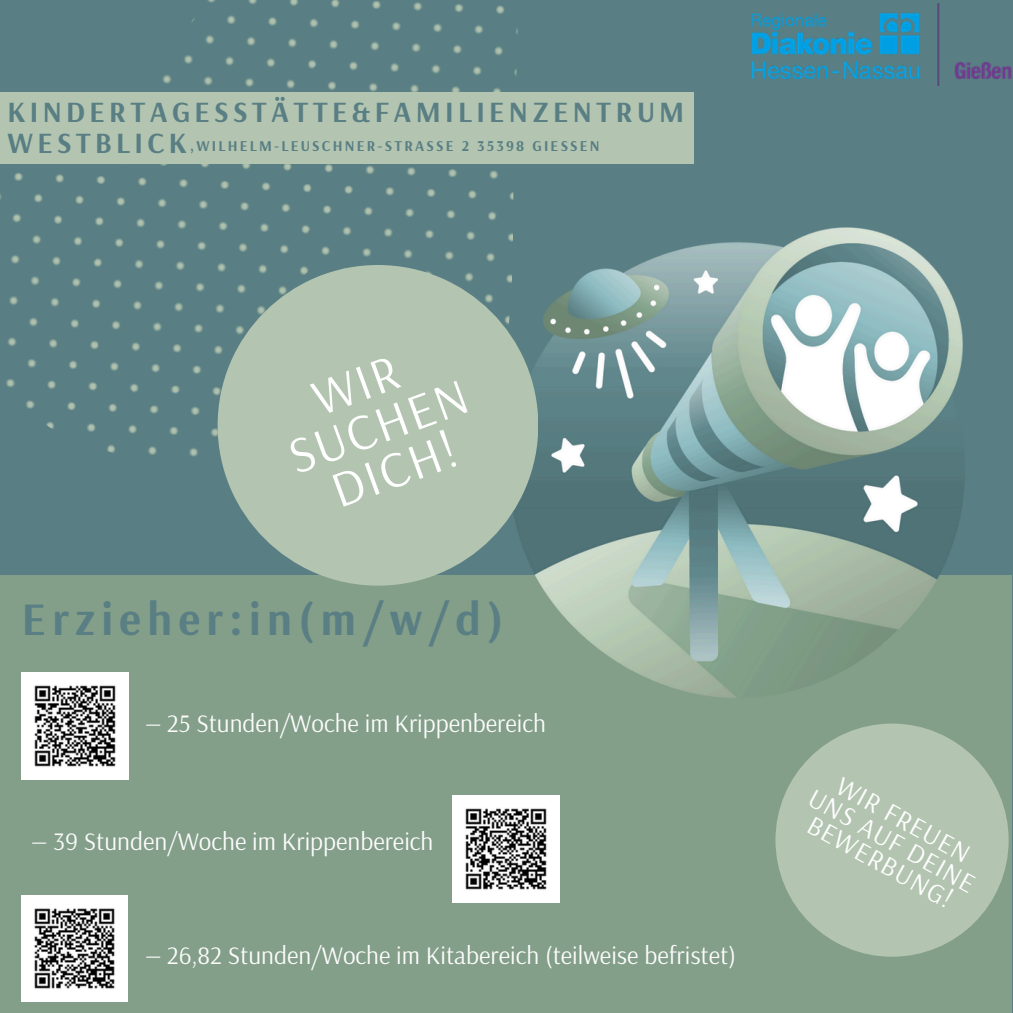
<style>
.page{position:relative;width:1013px;height:1013px;background:#fff}
.page>*{position:absolute;margin:0;border:0;box-sizing:border-box;transform-origin:0 0}
.t1{font:51px/46.5px "Arsenal";color:#fff;text-align:center}
.t2{font:700 46.25px "Arsenal";letter-spacing:.135em;color:#597e83}
.t3{font:700 29.25px "Arsenal";letter-spacing:.145em;color:#597e83}
.t4{font:26.88px/24px "Arsenal";color:#fff;text-align:center}
.t5{font:25.12px "Arsenal";color:#fcfcfc}
.t6{font:700 15px "Arsenal";letter-spacing:.145em;color:#597e83}
.s1{font-size:29.25px}
</style>
<div class="page">
<div style="left:0;top:0;width:1012px;height:1012px;background:#597e83"></div>
<div style="left:0;top:575px;width:1011px;height:437px;background:#839e89"></div>
<svg style="left:0;top:0;width:518px;height:521px"></svg>
<img style="left:407px;top:122px;width:605px;height:686px">
<div style="left:218px;top:265px;width:320px;height:320px;background:#b3c5b1;border-radius:50%"></div>
<div style="left:0;top:92px;width:693px;height:72px;background:#b3c5b1"></div>
<img style="left:751px;top:4px;width:260px;height:81px">
<div style="left:775px;top:723px;width:233px;height:233px;background:#b3c5b1;border-radius:50%"></div>
<img style="left:22px;top:672px;width:107px;height:107px">
<img style="left:22px;top:895px;width:106px;height:106px">
<img style="left:452px;top:795px;width:107px;height:107px">
<p class="t3" style="left:8px;top:93px;width:678px">KINDERTAGESSTÄTTE&amp;FAMILIENZENTRUM</p>
<p class="t6" style="left:8px;top:136px;width:593px"><span class="s1">WESTBLICK</span>,WILHELM-LEUSCHNER-STRASSE 2 35398 GIESSEN</p>
<h5 class="t1" style="left:266px;top:391px;width:189px;rotate:-20deg">WIR<br>SUCHEN<br>DICH!</h5>
<p class="t2" style="left:22px;top:589px;width:483px">Erzieher:in(m/w/d)</p>
<h2 class="t5" style="left:145px;top:707px;width:402px">— 25 Stunden/Woche im Krippenbereich</h2>
<p class="t5" style="left:32px;top:825px;width:403px">— 39 Stunden/Woche im Krippenbereich</p>
<h5 class="t5" style="left:145px;top:939px;width:592px">— 26,82 Stunden/Woche im Kitabereich (teilweise befristet)</h5>
<h5 class="t4" style="left:828px;top:763px;width:187px;rotate:29deg">WIR FREUEN<br>UNS AUF DEINE<br>BEWERBUNG!</h5>
</div>
